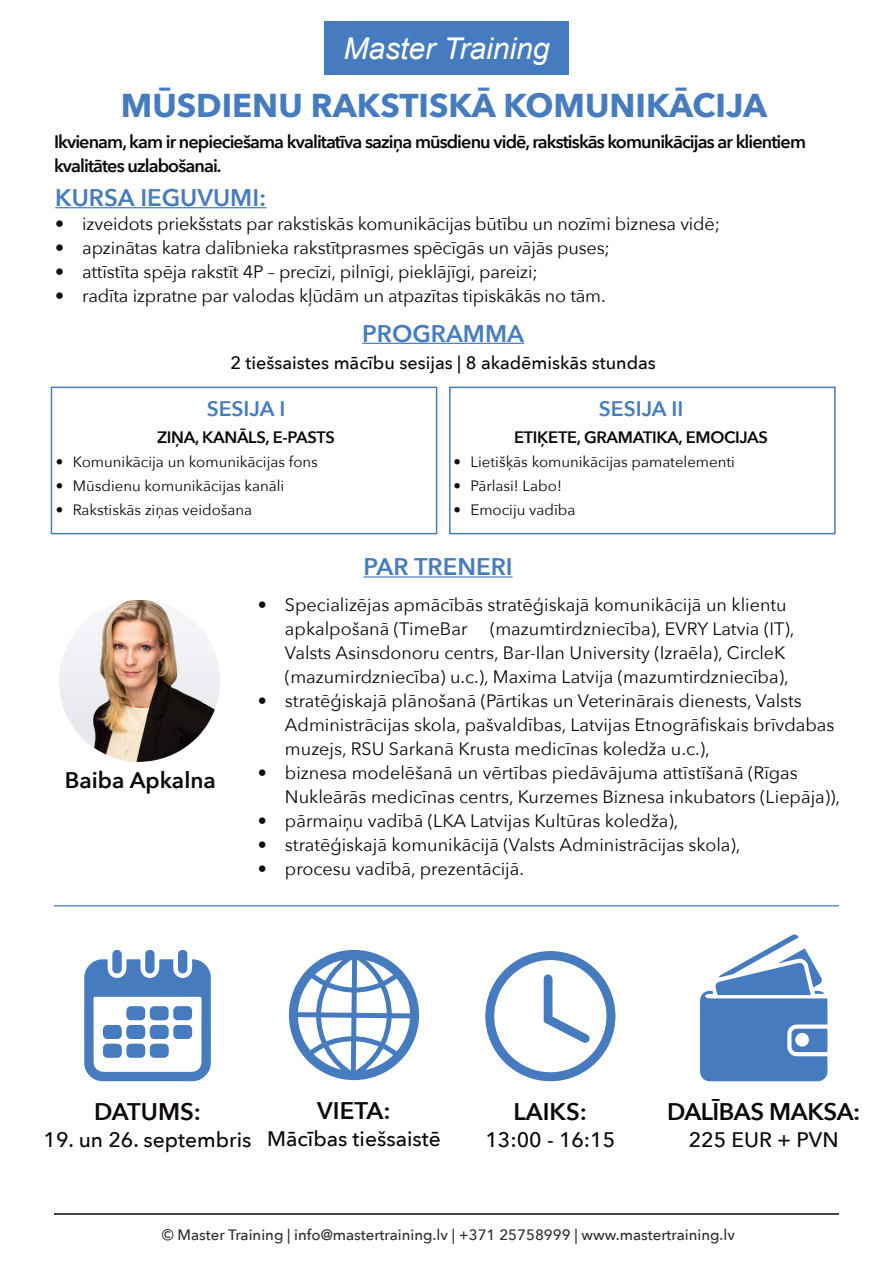
<style>
.page{position:relative;width:893px;height:1263px;background:#fff}
.page>*{position:absolute;margin:0;border:0;box-sizing:border-box;transform-origin:0 0}
.t1{font:700 33px "Avenir Next";color:#467cbf}
.t2{font:italic 30px "Arial";color:#fff}
.t3{font:600 24px "Avenir Next";color:#467cbf}
.t4{font:600 24px "Avenir Next";letter-spacing:-.02em;color:#0c0806}
.t5{font:600 22.5px "Avenir Next";color:#0c0806}
.t6{font:500 21px "Avenir Next";color:#0c0806}
.t7{font:600 21px "Avenir Next";color:#467cbf}
.t8{font:18px/24px "Avenir Next";color:#0c0806}
.t9{font:600 18px/24px "Avenir Next";letter-spacing:-.05em;color:#0c0806}
.t10{font:500 18px "Avenir Next";color:#0c0806}
.t11{font:600 16.5px "Avenir Next";letter-spacing:-.02em;color:#0c0806}
.t12{font:15px "Avenir Next";color:#0c0806}
.t13{font:500 15px "Avenir Next";color:#312f30}
</style>
<div class="page">
<img style="left:59px;top:601px;width:160px;height:160px">
<div style="left:449px;top:387px;width:387px;height:147px;border:2px solid #467cbf"></div>
<div style="left:324px;top:21px;width:245px;height:54px;background:#467cbf"></div>
<hr style="left:55px;top:207px;width:211px;height:1px;background:#467cbf">
<hr style="left:54px;top:1213px;width:785px;height:2px;background:#0c0806">
<hr style="left:54px;top:905px;width:785px;height:1px;background:#6a8ec9">
<hr style="left:363px;top:576px;width:150px;height:2px;background:#467cbf">
<hr style="left:362px;top:343px;width:162px;height:1px;background:#467cbf">
<div style="left:51px;top:387px;width:386px;height:147px;border:2px solid #467cbf"></div>
<svg style="left:544px;top:974px;width:46px;height:69px"></svg>
<div style="left:485px;top:951px;width:130px;height:130px;border:9px solid #467cbf;border-radius:50%"></div>
<svg style="left:84px;top:950px;width:127px;height:131px"></svg>
<svg style="left:700px;top:934px;width:128px;height:147px"></svg>
<svg style="left:294px;top:952px;width:120px;height:126px"></svg>
<div style="left:289px;top:950px;width:130px;height:130px;border:9px solid #467cbf;border-radius:50%"></div>
<h2 class="t2" style="left:343px;top:29px;width:208px">Master Training</h2>
<h1 class="t1" style="left:121px;top:77px;width:648px">MŪSDIENU RAKSTISKĀ KOMUNIKĀCIJA</h1>
<p class="t9" style="left:54px;top:129px;width:753px">Ikvienam, kam ir nepieciešama kvalitatīva saziņa mūsdienu vidē, rakstiskās komunikācijas ar klientiem kvalitātes uzlabošanai.</p>
<h3 class="t3" style="left:55px;top:177px;width:213px">KURSA IEGUVUMI:</h3>
<p class="t8" style="left:55px;top:211px;width:666px">• izveidots priekšstats par rakstiskās komunikācijas būtību un nozīmi biznesa vidē;</p>
<p class="t8" style="left:55px;top:235px;width:556px">• apzinātas katra dalībnieka rakstītprasmes spēcīgās un vājās puses;</p>
<p class="t8" style="left:55px;top:259px;width:484px">• attīstīta spēja rakstīt 4P – precīzi, pilnīgi, pieklājīgi, pareizi;</p>
<p class="t8" style="left:55px;top:283px;width:552px">• radīta izpratne par valodas kļūdām un atpazītas tipiskākās no tām.</p>
<h3 class="t3" style="left:362px;top:313px;width:163px">PROGRAMMA</h3>
<p class="t10" style="left:230px;top:347px;width:427px">2 tiešsaistes mācību sesijas | 8 akadēmiskās stundas</p>
<p class="t7" style="left:207px;top:391px;width:80px">SESIJA I</p>
<p class="t11" style="left:157px;top:423px;width:179px">ZIŅA, KANĀLS, E-PASTS</p>
<p class="t12" style="left:56px;top:449px;width:264px">• Komunikācija un komunikācijas fons</p>
<p class="t12" style="left:56px;top:473px;width:230px">• Mūsdienu komunikācijas kanāli</p>
<p class="t12" style="left:56px;top:497px;width:198px">• Rakstiskās ziņas veidošana</p>
<p class="t7" style="left:599px;top:391px;width:86px">SESIJA II</p>
<p class="t11" style="left:514px;top:423px;width:255px">ETIĶETE, GRAMATIKA, EMOCIJAS</p>
<p class="t12" style="left:453px;top:449px;width:283px">• Lietišķās komunikācijas pamatelementi</p>
<p class="t12" style="left:453px;top:473px;width:110px">• Pārlasi! Labo!</p>
<p class="t12" style="left:453px;top:497px;width:123px">• Emociju vadība</p>
<p class="t5" style="left:65px;top:761px;width:152px">Baiba Apkalna</p>
<h3 class="t3" style="left:363px;top:546px;width:151px">PAR TRENERI</h3>
<p class="t8" style="left:285px;top:592px;width:511px;text-indent:-27px">• Specializējas apmācībās stratēģiskajā komunikācijā un klientu apkalpošanā (TimeBar (mazumtirdzniecība), EVRY Latvia (IT), Valsts Asinsdonoru centrs, Bar-Ilan University (Izraēla), CircleK (mazumirdzniecība) u.c.), Maxima Latvija (mazumtirdzniecība),</p>
<p class="t8" style="left:285px;top:688px;width:551px;text-indent:-27px">• stratēģiskajā plānošanā (Pārtikas un Veterinārais dienests, Valsts<br>Administrācijas skola, pašvaldības, Latvijas Etnogrāfiskais brīvdabas muzejs, RSU Sarkanā Krusta medicīnas koledža u.c.),</p>
<p class="t8" style="left:285px;top:760px;width:557px;text-indent:-27px">• biznesa modelēšanā un vērtības piedāvājuma attīstīšanā (Rīgas<br>Nukleārās medicīnas centrs, Kurzemes Biznesa inkubators (Liepāja)),</p>
<p class="t8" style="left:258px;top:808px;width:422px">• pārmaiņu vadībā (LKA Latvijas Kultūras koledža),</p>
<p class="t8" style="left:258px;top:832px;width:484px">• stratēģiskajā komunikācijā (Valsts Administrācijas skola),</p>
<p class="t8" style="left:258px;top:856px;width:268px">• procesu vadībā, prezentācijā.</p>
<h3 class="t4" style="left:94px;top:1091px;width:109px">DATUMS:</h3>
<p class="t6" style="left:44px;top:1121px;width:209px">19. un 26. septembris</p>
<h3 class="t4" style="left:317px;top:1090px;width:75px">VIETA:</h3>
<p class="t6" style="left:267px;top:1121px;width:175px">Mācības tiešsaistē</p>
<h3 class="t4" style="left:514px;top:1091px;width:75px">LAIKS:</h3>
<p class="t6" style="left:485px;top:1121px;width:131px">13:00 - 16:15</p>
<h3 class="t4" style="left:667px;top:1091px;width:195px">DALĪBAS MAKSA:</h3>
<p class="t6" style="left:689px;top:1121px;width:151px">225 EUR + PVN</p>
<p class="t13" style="left:162px;top:1222px;width:575px">© Master Training | info@mastertraining.lv | +371 25758999 | www.mastertraining.lv</p>
</div>
